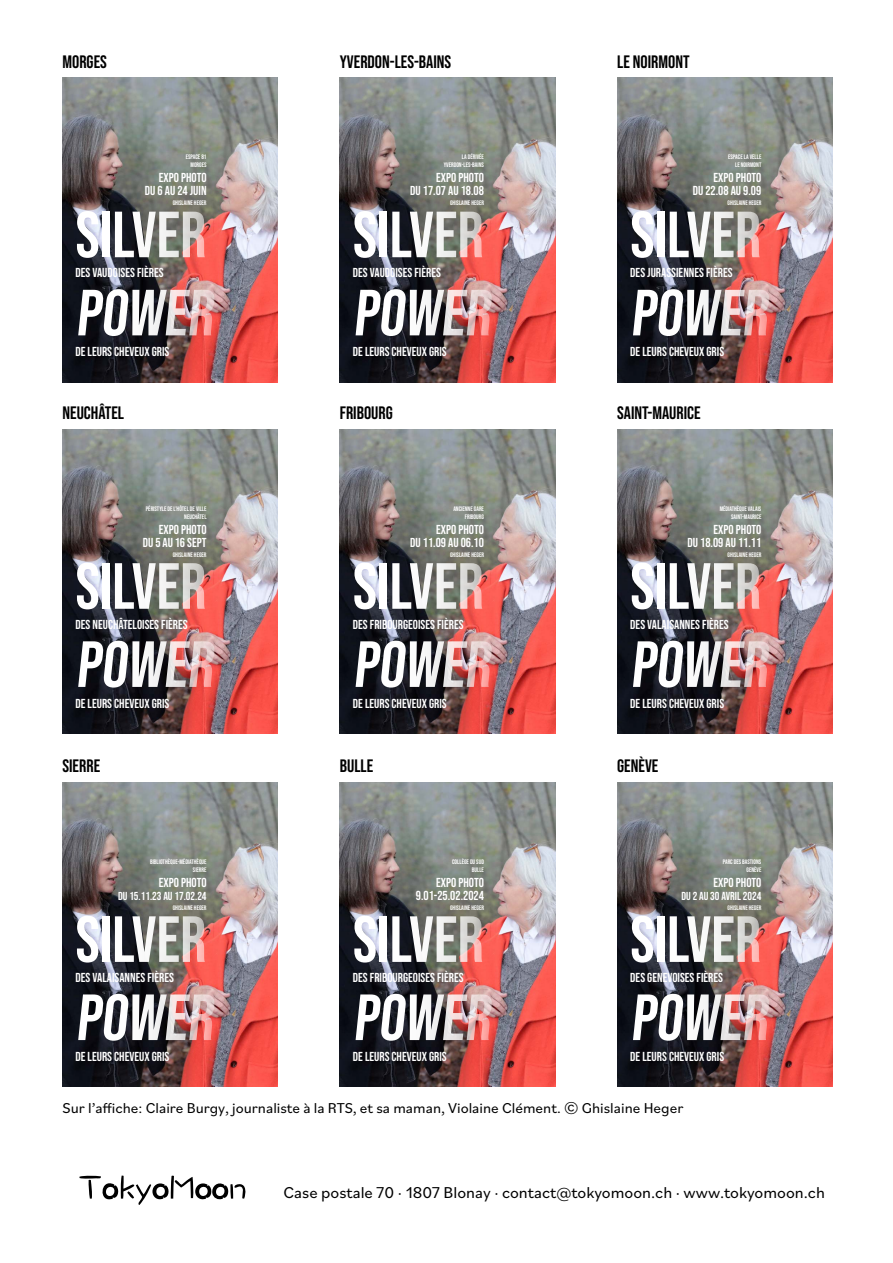
<style>
.page{position:relative;width:893px;height:1263px;background:#fff}
.page>*{position:absolute;margin:0;border:0;box-sizing:border-box;transform-origin:0 0}
.t1{font:65.1px/78.2px "Bebas Neue";color:#fff}
.t2{font:18px "Bebas Neue";color:#000}
.t3{font:16.5px "Bilo";color:#000}
.t4{font:15px "Bilo";color:#000}
.t5{font:13.05px/13px "Bebas Neue";color:#fff;text-align:right}
.t6{font:11.55px "Bebas Neue";color:#fff}
.t7{font:6.45px/7.8px "Bebas Neue";color:#fff;text-align:right}
</style>
<div class="page">
<svg style="left:79px;top:1175px;width:166px;height:30px"></svg>
<img style="left:617px;top:78px;width:216px;height:304px">
<img style="left:617px;top:429px;width:216px;height:305px">
<img style="left:617px;top:782px;width:216px;height:305px">
<img style="left:63px;top:78px;width:215px;height:304px">
<img style="left:63px;top:429px;width:215px;height:305px">
<img style="left:63px;top:782px;width:215px;height:305px">
<img style="left:340px;top:78px;width:215px;height:304px">
<img style="left:340px;top:429px;width:215px;height:305px">
<img style="left:340px;top:782px;width:215px;height:305px">
<h2 class="t2" style="left:63px;top:51px;width:46px">MORGES</h2>
<h2 class="t2" style="left:340px;top:51px;width:113px">YVERDON-LES-BAINS</h2>
<h2 class="t2" style="left:617px;top:51px;width:74px">LE NOIRMONT</h2>
<p class="t7" style="left:186px;top:153px;width:22px">ESPACE 81<br>MORGES</p>
<p class="t7" style="left:444px;top:153px;width:42px">LA DÉRIVÉE<br>YVERDON-LES-BAINS</p>
<p class="t7" style="left:728px;top:153px;width:35px">ESPACE LA VELLE<br>LE NOIRMONT</p>
<p class="t5" style="left:145px;top:171px;width:63px">EXPO PHOTO<br>DU 6 AU 24 JUIN</p>
<p class="t7" style="left:173px;top:199px;width:35px">GHISLAINE HEGER</p>
<p class="t5" style="left:410px;top:171px;width:75px">EXPO PHOTO<br>DU 17.07 AU 18.08</p>
<p class="t7" style="left:450px;top:199px;width:35px">GHISLAINE HEGER</p>
<p class="t5" style="left:693px;top:171px;width:70px">EXPO PHOTO<br>DU 22.08 AU 9.09</p>
<p class="t7" style="left:727px;top:199px;width:35px">GHISLAINE HEGER</p>
<h1 class="t1" style="left:76px;top:195px;width:146px">SILVER<br>POWER</h1>
<p class="t5" style="left:76px;top:266px;width:90px">DES VAUDOISES FIÈRES</p>
<h1 class="t1" style="left:353px;top:195px;width:146px">SILVER<br>POWER</h1>
<p class="t5" style="left:353px;top:266px;width:90px">DES VAUDOISES FIÈRES</p>
<h1 class="t1" style="left:630px;top:195px;width:146px">SILVER<br>POWER</h1>
<p class="t5" style="left:630px;top:266px;width:104px">DES JURASSIENNES FIÈRES</p>
<p class="t5" style="left:76px;top:345px;width:95px">DE LEURS CHEVEUX GRIS</p>
<p class="t5" style="left:353px;top:345px;width:95px">DE LEURS CHEVEUX GRIS</p>
<p class="t5" style="left:630px;top:345px;width:95px">DE LEURS CHEVEUX GRIS</p>
<h2 class="t2" style="left:62px;top:403px;width:63px">NEUCHÂTEL</h2>
<h2 class="t2" style="left:340px;top:403px;width:54px">FRIBOURG</h2>
<h2 class="t2" style="left:617px;top:403px;width:85px">SAINT-MAURICE</h2>
<p class="t7" style="left:146px;top:505px;width:62px">PÉRISTYLE DE L’HÔTEL DE VILLE<br>NEUCHÂTEL</p>
<p class="t7" style="left:453px;top:505px;width:32px">ANCIENNE GARE<br>FRIBOURG</p>
<p class="t7" style="left:720px;top:505px;width:43px">MÉDIATHÈQUE VALAIS<br>SAINT-MAURICE</p>
<p class="t5" style="left:143px;top:522px;width:65px">EXPO PHOTO<br>DU 5 AU 16 SEPT</p>
<p class="t7" style="left:173px;top:550px;width:35px">GHISLAINE HEGER</p>
<p class="t5" style="left:410px;top:522px;width:75px">EXPO PHOTO<br>DU 11.09 AU 06.10</p>
<p class="t7" style="left:450px;top:550px;width:35px">GHISLAINE HEGER</p>
<p class="t5" style="left:688px;top:522px;width:75px">EXPO PHOTO<br>DU 18.09 AU 11.11</p>
<p class="t7" style="left:727px;top:550px;width:35px">GHISLAINE HEGER</p>
<h1 class="t1" style="left:76px;top:546px;width:146px">SILVER<br>POWER</h1>
<p class="t5" style="left:76px;top:618px;width:114px">DES NEUCHÂTELOISES FIÈRES</p>
<h1 class="t1" style="left:353px;top:546px;width:146px">SILVER<br>POWER</h1>
<p class="t5" style="left:353px;top:618px;width:112px">DES FRIBOURGEOISES FIÈRES</p>
<h1 class="t1" style="left:630px;top:546px;width:146px">SILVER<br>POWER</h1>
<p class="t5" style="left:630px;top:618px;width:100px">DES VALAISANNES FIÈRES</p>
<p class="t5" style="left:76px;top:697px;width:95px">DE LEURS CHEVEUX GRIS</p>
<p class="t5" style="left:353px;top:697px;width:95px">DE LEURS CHEVEUX GRIS</p>
<p class="t5" style="left:630px;top:697px;width:95px">DE LEURS CHEVEUX GRIS</p>
<h2 class="t2" style="left:62px;top:756px;width:39px">SIERRE</h2>
<h2 class="t2" style="left:340px;top:756px;width:35px">BULLE</h2>
<h2 class="t2" style="left:617px;top:756px;width:43px">GENÈVE</h2>
<p class="t7" style="left:150px;top:858px;width:58px">BIBLIOTHÈQUE-MÉDIATHÈQUE<br>SIERRE</p>
<p class="t5" style="left:159px;top:875px;width:49px">EXPO PHOTO</p>
<p class="t6" style="left:118px;top:889px;width:90px">DU 15.11.23 AU 17.02.24</p>
<p class="t7" style="left:173px;top:903px;width:35px">GHISLAINE HEGER</p>
<p class="t7" style="left:452px;top:858px;width:33px">COLLÈGE DU SUD<br>BULLE</p>
<p class="t5" style="left:416px;top:875px;width:70px">EXPO PHOTO<br>9.01-25.02.2024</p>
<p class="t7" style="left:450px;top:903px;width:35px">GHISLAINE HEGER</p>
<p class="t7" style="left:723px;top:858px;width:40px">PARC DES BASTIONS<br>GENÈVE</p>
<p class="t5" style="left:713px;top:875px;width:49px">EXPO PHOTO</p>
<p class="t6" style="left:681px;top:889px;width:81px">DU 2 AU 30 AVRIL 2024</p>
<p class="t7" style="left:727px;top:903px;width:35px">GHISLAINE HEGER</p>
<h1 class="t1" style="left:76px;top:900px;width:146px">SILVER<br>POWER</h1>
<p class="t5" style="left:76px;top:971px;width:100px">DES VALAISANNES FIÈRES</p>
<h1 class="t1" style="left:353px;top:900px;width:146px">SILVER<br>POWER</h1>
<p class="t5" style="left:353px;top:971px;width:112px">DES FRIBOURGEOISES FIÈRES</p>
<h1 class="t1" style="left:630px;top:900px;width:146px">SILVER<br>POWER</h1>
<p class="t5" style="left:630px;top:971px;width:94px">DES GENEVOISES FIÈRES</p>
<p class="t5" style="left:76px;top:1050px;width:95px">DE LEURS CHEVEUX GRIS</p>
<p class="t5" style="left:353px;top:1050px;width:95px">DE LEURS CHEVEUX GRIS</p>
<p class="t5" style="left:630px;top:1050px;width:95px">DE LEURS CHEVEUX GRIS</p>
<p class="t4" style="left:63px;top:1097px;width:622px">Sur l’affiche: Claire Burgy, journaliste à la RTS, et sa maman, Violaine Clément. © Ghislaine Heger</p>
<p class="t3" style="left:283px;top:1181px;width:543px">Case postale 70 · 1807 Blonay · contact@tokyomoon.ch · www.tokyomoon.ch</p>
</div>
